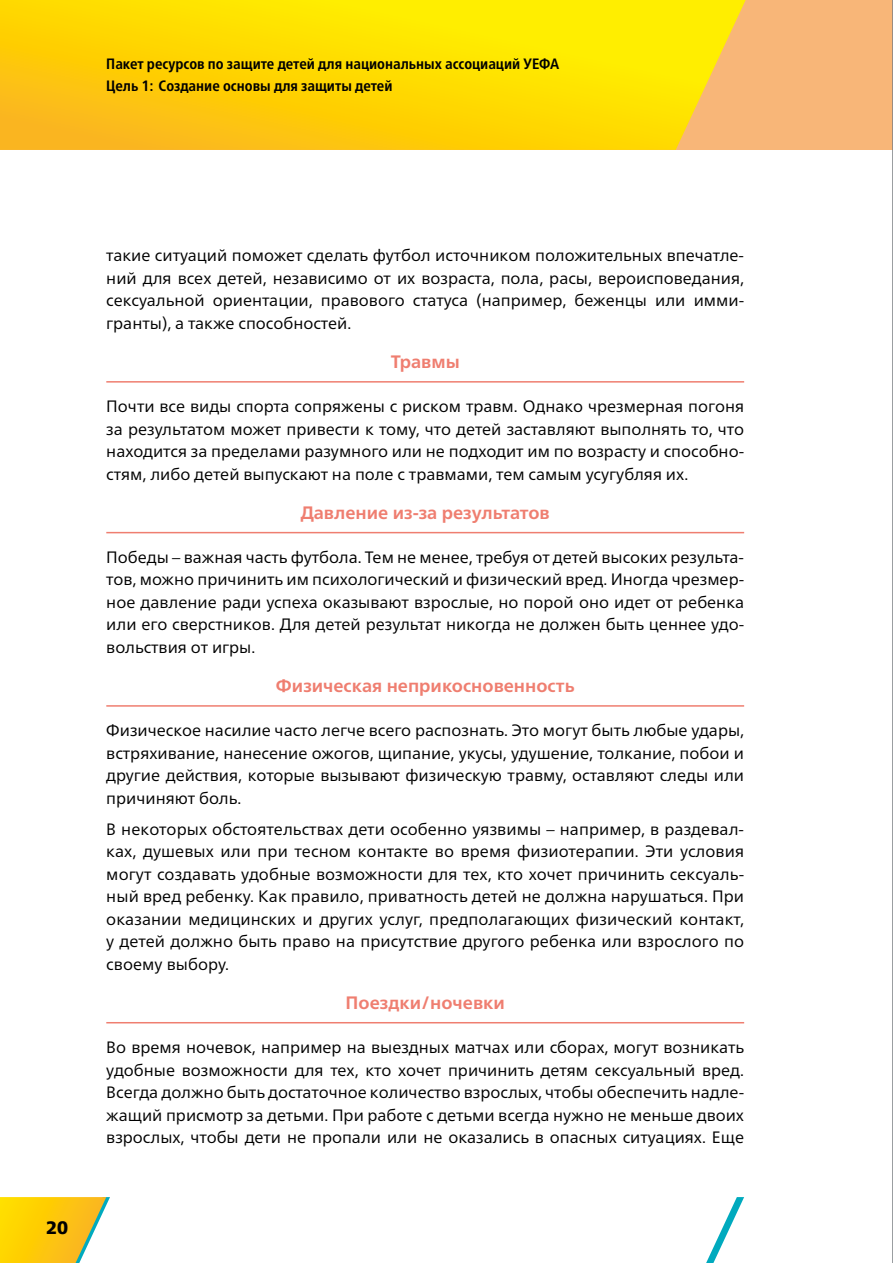
<style>
.page{position:relative;width:893px;height:1263px;background:#fff}
.page>*{position:absolute;margin:0;border:0;box-sizing:border-box;transform-origin:0 0}
.t1{font:700 18px "Frutiger Neue LTW1 G";color:#ef7e70}
.t2{font:900 18px "Frutiger Neue LTW1 G";color:#000}
.t3{font:16.5px/22.5px "Frutiger Neue LTW1 G";color:#000;text-align:justify}
.t4{font:700 condensed 15px/21.6px "Frutiger Neue LTW1 G";color:#000}
</style>
<div class="page">
<svg style="left:706px;top:1197px;width:38px;height:66px"></svg>
<svg style="left:0;top:1197px;width:110px;height:66px;background:#f5cf33"></svg>
<div style="left:0;top:0;width:893px;height:150px;background:#f8b678"></div>
<svg style="left:0;top:0;width:746px;height:150px;background:#fed709"></svg>
<hr style="left:892px;top:0;width:1px;height:1263px;background:#7c7f84">
<hr style="left:106px;top:381px;width:638px;height:2px;background:#ef7e70">
<hr style="left:106px;top:532px;width:638px;height:1px;background:#ef7e70">
<hr style="left:106px;top:705px;width:638px;height:2px;background:#ef7e70">
<hr style="left:106px;top:1022px;width:638px;height:1px;background:#ef7e70">
<p class="t4" style="left:106px;top:53px;width:455px">Пакет ресурсов по защите детей для национальных ассоциаций УЕФА<br>Цель 1: Создание основы для защиты детей</p>
<p class="t2" style="left:46px;top:1216px;width:24px">20</p>
<p class="t3" style="left:106px;top:244px;width:639px">такие ситуаций поможет сделать футбол источником положительных впечатле&shy;ний для всех детей, независимо от их возраста, пола, расы, вероисповедания, сексуальной ориентации, правового статуса (например, беженцы или имми&shy;гранты), а также способностей.</p>
<p class="t1" style="left:391px;top:351px;width:70px">Травмы</p>
<p class="t3" style="left:106px;top:395px;width:639px">Почти все виды спорта сопряжены с риском травм. Однако чрезмерная погоня за результатом может привести к тому, что детей заставляют выполнять то, что находится за пределами разумного или не подходит им по возрасту и способно&shy;стям, либо детей выпускают на поле с травмами, тем самым усугубляя их.</p>
<p class="t1" style="left:301px;top:502px;width:250px">Давление из-за результатов</p>
<p class="t3" style="left:106px;top:546px;width:639px">Победы – важная часть футбола. Тем не менее, требуя от детей высоких результа&shy;тов, можно причинить им психологический и физический вред. Иногда чрезмер&shy;ное давление ради успеха оказывают взрослые, но порой оно идет от ребенка или его сверстников. Для детей результат никогда не должен быть ценнее удо&shy;вольствия от игры.</p>
<p class="t1" style="left:276px;top:675px;width:300px">Физическая неприкосновенность</p>
<p class="t3" style="left:106px;top:719px;width:639px">Физическое насилие часто легче всего распознать. Это могут быть любые удары, встряхивание, нанесение ожогов, щипание, укусы, удушение, толкание, побои и другие действия, которые вызывают физическую травму, оставляют следы или причиняют боль.</p>
<p class="t3" style="left:106px;top:817px;width:639px">В некоторых обстоятельствах дети особенно уязвимы – например, в раздевал&shy;ках, душевых или при тесном контакте во время физиотерапии. Эти условия могут создавать удобные возможности для тех, кто хочет причинить сексуаль&shy;ный вред ребенку. Как правило, приватность детей не должна нарушаться. При оказании медицинских и других услуг, предполагающих физический контакт, у детей должно быть право на присутствие другого ребенка или взрослого по своему выбору.</p>
<p class="t1" style="left:346px;top:992px;width:161px">Поездки/ночевки</p>
<p class="t3" style="left:106px;top:1036px;width:639px">Во время ночевок, например на выездных матчах или сборах, могут возникать удобные возможности для тех, кто хочет причинить детям сексуальный вред.<br>Всегда должно быть достаточное количество взрослых, чтобы обеспечить надле&shy;жащий присмотр за детьми. При работе с детьми всегда нужно не меньше двоих взрослых, чтобы дети не пропали или не оказались в опасных ситуациях. Еще</p>
</div>
